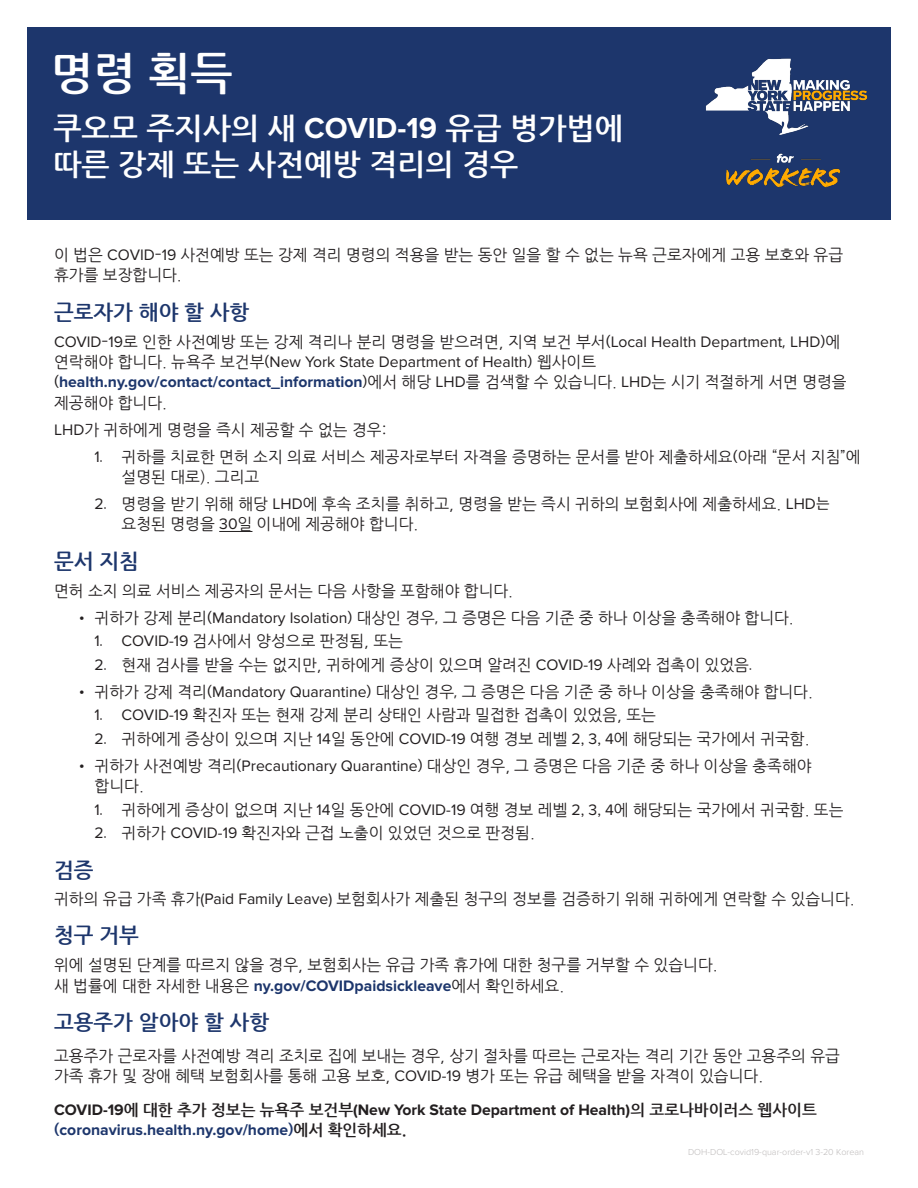
<style>
.page{position:relative;width:918px;height:1188px;background:#fff}
.page>*{position:absolute;margin:0;border:0;box-sizing:border-box;transform-origin:0 0}
.Headlines_Prox_H1{font:700 45px "Nanum Gothic";color:#fff}
.Headlines_Prox_H2{font:700 30px/36px "Nanum Gothic";color:#fff}
.Blue_subtitles{font:700 21px "Nanum Gothic";color:#1d366c}
.body_copy{font:15.75px/20.2px "Nanum Gothic";color:#231f20}
.body_copy-2{font:700 15.75px/20.2px "Proxima Nova";color:#231f20}
.body_copy-3{font:700 15.75px "Proxima Nova";color:#1d366c}
.t1{font:300 9px "Proxima Nova";color:#bdbaba}
.s1{font-family:"Proxima Nova"}
.s2{font-family:"Apple SD Gothic Neo"}
.s3{font-family:"Proxima Nova";font-weight:700;color:#1d366c}
.s4{font-family:"Nanum Gothic";font-weight:400;color:#231f20}
.s5{font-family:"Nanum Gothic"}
.s6{font-family:"Apple SD Gothic Neo";color:#1d366c}
.s7{color:#1d366c}
</style>
<div class="page">
<div style="left:27px;top:27px;width:864px;height:192px;background:#1d366c"></div>
<hr style="left:219px;top:531px;width:33px;height:1px;background:#231f20">
<img style="left:705px;top:58px;width:163px;height:130px">
<h1 class="Headlines_Prox_H1" style="left:51px;top:52px;width:183px">명령 획득</h1>
<h1 class="Headlines_Prox_H2" style="left:53px;top:111px;width:571px">쿠오모 주지사의 새 <span class="s1">COVID-19</span> 유급 병가법에 따른 강제 또는 사전예방 격리의 경우</h1>
<p class="body_copy" style="left:54px;top:245px;width:791px">이 법은 <span class="s1">COVID</span><span class="s2">-</span><span class="s1">19</span> 사전예방 또는 강제 격리 명령의 적용을 받는 동안 일을 할 수 없는 뉴욕 근로자에게 고용 보호와 유급 휴가를 보장합니다.</p>
<p class="Blue_subtitles" style="left:54px;top:302px;width:197px">근로자가 해야 할 사항</p>
<p class="body_copy" style="left:54px;top:332px;width:794px"><span class="s1">COVID</span><span class="s2">-</span><span class="s1">19</span>로 인한 사전예방 또는 강제 격리나 분리 명령을 받으려면, 지역 보건 부서<span class="s2">(</span><span class="s1">Local Health Department</span><span class="s2">,</span> <span class="s1">LHD</span><span class="s2">)</span>에 연락해야 합니다. 뉴욕주 보건부<span class="s2">(</span><span class="s1">New York State Department of Health</span><span class="s2">)</span> 웹사이트 <span class="s2">(</span><span class="s3">health.ny.gov/contact/contact_information</span><span class="s2">)</span>에서 해당 <span class="s1">LHD</span>를 검색할 수 있습니다. <span class="s1">LHD</span>는 시기 적절하게 서면 명령을 제공해야 합니다.</p>
<p class="body_copy" style="left:54px;top:420px;width:334px"><span class="s1">LHD</span>가 귀하에게 명령을 즉시 제공할 수 없는 경우:</p>
<p class="body_copy" style="left:122px;top:447px;width:740px;text-indent:-27px"><span class="s1">1</span><span class="s2">.</span> 귀하를 치료한 면허 소지 의료 서비스 제공자로부터 자격을 증명하는 문서를 받아 제출하세요<span class="s2">(</span>아래 <span class="s2">“</span>문서 지침<span class="s2">”</span>에 설명된 대로). 그리고</p>
<p class="body_copy" style="left:122px;top:494px;width:710px;text-indent:-27px"><span class="s1">2</span><span class="s2">.</span> 명령을 받기 위해 해당 <span class="s1">LHD</span>에 후속 조치를 취하고, 명령을 받는 즉시 귀하의 보험회사에 제출하세요. <span class="s1">LHD</span><span class="s2">는 </span>요청된 명령을 <span class="s1">30</span>일 이내에 제공해야 합니다.</p>
<p class="Blue_subtitles" style="left:54px;top:551px;width:86px">문서 지침</p>
<p class="body_copy" style="left:54px;top:581px;width:461px">면허 소지 의료 서비스 제공자의 문서는 다음 사항을 포함해야 합니다.</p>
<p class="body_copy" style="left:74px;top:608px;width:721px">• 귀하가 강제 분리<span class="s2">(</span><span class="s1">Mandatory Isolation</span><span class="s2">)</span> 대상인 경우<span class="s2">,</span> 그 증명은 다음 기준 중 하나 이상을 충족해야 합니다.</p>
<p class="body_copy" style="left:95px;top:632px;width:310px"><span class="s1">1</span><span class="s2">.</span> <span class="s1">COVID-19</span> 검사에서 양성으로 판정됨, 또는</p>
<p class="body_copy" style="left:95px;top:655px;width:659px"><span class="s1">2</span><span class="s2">.</span> 현재 검사를 받을 수는 없지만, 귀하에게 증상이 있으며 알려진 <span class="s1">COVID-19</span> 사례와 접촉이 있었음<span class="s2">.</span></p>
<p class="body_copy" style="left:74px;top:682px;width:740px">• 귀하가 강제 격리<span class="s2">(</span><span class="s1">Mandatory Quarantine</span><span class="s2">)</span> 대상인 경우<span class="s2">,</span> 그 증명은 다음 기준 중 하나 이상을 충족해야 합니다.</p>
<p class="body_copy" style="left:95px;top:706px;width:563px"><span class="s1">1</span><span class="s2">.</span> <span class="s1">COVID-19</span> 확진자 또는 현재 강제 분리 상태인 사람과 밀접한 접촉이 있었음, 또는</p>
<p class="body_copy" style="left:95px;top:729px;width:716px"><span class="s1">2</span><span class="s2">.</span> 귀하에게 증상이 있으며 지난 <span class="s1">14</span>일 동안에 <span class="s1">COVID-19</span> 여행 경보 레벨 <span class="s1">2, 3, 4</span>에 해당되는 국가에서 귀국함.</p>
<p class="body_copy" style="left:95px;top:756px;width:719px;text-indent:-20px">• 귀하가 사전예방 격리<span class="s2">(</span><span class="s1">Precautionary Quarantine</span><span class="s2">)</span> 대상인 경우, 그 증명은 다음 기준 중 하나 이상을 충족해야 합니다.</p>
<p class="body_copy" style="left:95px;top:800px;width:750px"><span class="s1">1</span><span class="s2">.</span> 귀하에게 증상이 없으며 지난 <span class="s1">14</span>일 동안에 <span class="s1">COVID-19</span> 여행 경보 레벨 <span class="s1">2, 3, 4</span>에 해당되는 국가에서 귀국함. 또는</p>
<p class="body_copy" style="left:95px;top:823px;width:442px"><span class="s1">2</span><span class="s2">.</span> 귀하가 <span class="s1">COVID-19</span> 확진자와 근접 노출이 있었던 것으로 판정됨.</p>
<p class="Blue_subtitles" style="left:54px;top:860px;width:41px">검증</p>
<p class="body_copy" style="left:54px;top:889px;width:802px">귀하의 유급 가족 휴가<span class="s1">(Paid Family Leave)</span> 보험회사가 제출된 청구의 정보를 검증하기 위해 귀하에게 연락할 수 있습니다.</p>
<p class="Blue_subtitles" style="left:54px;top:925px;width:86px">청구 거부</p>
<p class="body_copy" style="left:54px;top:956px;width:665px">위에 설명된 단계를 따르지 않을 경우, 보험회사는 유급 가족 휴가에 대한 청구를 거부할 수 있습니다.</p>
<p class="body_copy-3" style="left:54px;top:978px;width:512px"><span class="s4">새 법률에 대한 자세한 내용은</span> ny.gov/COVIDpaidsickleave<span class="s4">에서 확인하세요.</span></p>
<p class="Blue_subtitles" style="left:54px;top:1012px;width:217px">고용주가 알아야 할 사항</p>
<p class="body_copy" style="left:54px;top:1046px;width:787px">고용주가 근로자를 사전예방 격리 조치로 집에 보내는 경우, 상기 절차를 따르는 근로자는 격리 기간 동안 고용주의 유급 가족 휴가 및 장애 혜택 보험회사를 통해 고용 보호, <span class="s1">COVID-19</span> 병가 또는 유급 혜택을 받을 자격이 있습니다.</p>
<p class="body_copy-2" style="left:54px;top:1100px;width:764px">COVID-19<span class="s5">에 대한 추가 정보는 뉴욕주 보건부</span>(New York State Department of Health)<span class="s5">의 코로나바이러스 웹사이트 </span><span class="s6">(</span><span class="s7">coronavirus.health.ny.gov/home</span><span class="s6">)</span><span class="s5">에서 확인하세요.</span></p>
<p class="t1" style="left:688px;top:1147px;width:177px">DOH-DOL-covid19-quar-order-v1 3-20 Korean</p>
</div>
